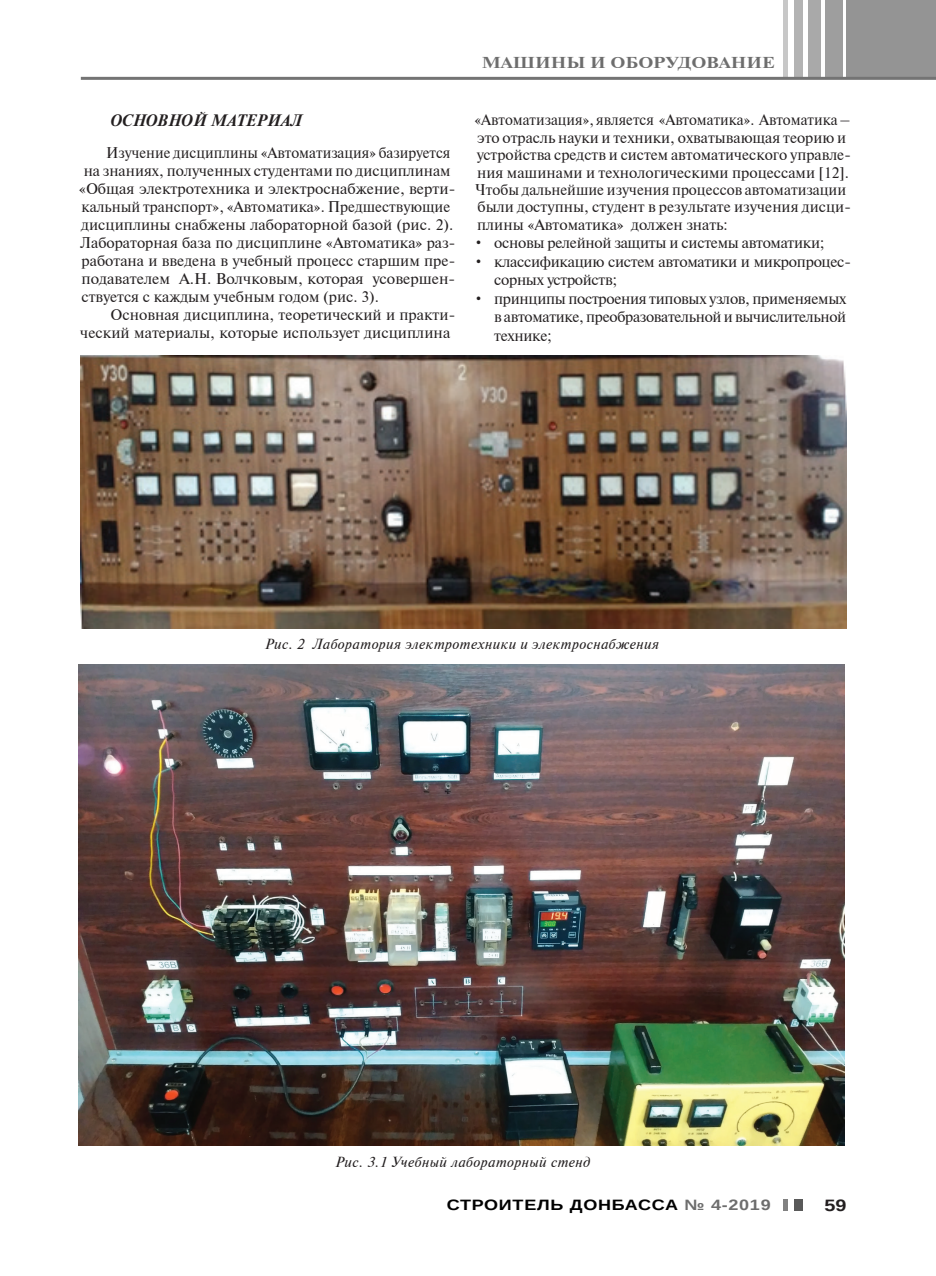
<style>
.page{position:relative;width:936px;height:1276px;background:#fff}
.page>*{position:absolute;margin:0;border:0;box-sizing:border-box;transform-origin:0 0}
.t1{font:italic 700 16.5px "Newton C";letter-spacing:.03em;color:#231f20}
.t2{font:700 16.5px "Arimo";color:#231f20;scale:1.2 1}
.t3{font:700 15.75px "Newton C";letter-spacing:.01em;color:#6d6d6d;scale:1.2 1}
.t4{font:15.45px/18.5px "Newton C";color:#231f20;text-align:justify}
.t5{font:15.45px/17.4px "Newton C";color:#231f20;scale:.95 1}
.t6{font:15.45px/18.5px "Newton C";letter-spacing:-.02em;color:#231f20}
.t7{font:700 15px "Arimo";letter-spacing:.04em;color:#000;scale:1.2 1}
.t8{font:italic 14.55px "Newton C";letter-spacing:.03em;color:#231f20}
.s1{color:#6d6d6d}
</style>
<div class="page">
<div style="left:846px;top:0;width:89px;height:78px;background:#949494"></div>
<div style="left:825px;top:0;width:17px;height:78px;background:#9e9e9e"></div>
<div style="left:807px;top:0;width:13px;height:78px;background:#a9a9a9"></div>
<div style="left:794px;top:0;width:8px;height:78px;background:#b3b3b3"></div>
<hr style="left:783px;top:0;width:4px;height:78px;background:#c7c7c7">
<hr style="left:81px;top:77px;width:854px;height:3px;background:#747474">
<div style="left:794px;top:1199px;width:8px;height:11px;background:#595959"></div>
<hr style="left:783px;top:1199px;width:4px;height:11px;background:#818181">
<img style="left:79px;top:664px;width:765px;height:481px">
<img style="left:81px;top:355px;width:765px;height:273px">
<p class="t1" style="left:111px;top:112px;width:192px">ОСНОВНОЙ МАТЕРИАЛ</p>
<p class="t5" style="left:106px;top:144px;width:364px">Изучение дисциплины «Автоматизация» базируется</p>
<p class="t4" style="left:84px;top:161px;width:368px">на знаниях, полученных студентами по дисциплинам</p>
<p class="t4" style="left:79px;top:179px;width:378px">«Общая электротехника и электроснабжение, верти-</p>
<p class="t4" style="left:81px;top:197px;width:370px">кальный транспорт», «Автоматика». Предшествующие</p>
<p class="t4" style="left:81px;top:215px;width:374px">дисциплины снабжены лабораторной базой (рис. 2).</p>
<p class="t4" style="left:80px;top:233px;width:376px">Лабораторная база по дисциплине «Автоматика» раз-</p>
<p class="t4" style="left:82px;top:251px;width:375px">работана и введена в учебный процесс старшим пре-</p>
<p class="t4" style="left:81px;top:269px;width:375px">подавателем А.Н. Волчковым, которая усовершен-</p>
<p class="t4" style="left:81px;top:287px;width:299px">ствуется с каждым учебным годом (рис. 3).</p>
<p class="t4" style="left:110px;top:305px;width:346px">Основная дисциплина, теоретический и практи-</p>
<p class="t4" style="left:80px;top:323px;width:371px">ческий материалы, которые использует дисциплина</p>
<p class="t3" style="left:481px;top:54px;width:245px">МАШИНЫ И ОБОРУДОВАНИЕ</p>
<p class="t5" style="left:474px;top:111px;width:397px">«Автоматизация», является «Автоматика». Автоматика – это отрасль науки и техники, охватывающая теорию и устройства средств и систем автоматического управле&shy;ния машинами и технологическими процессами [12].<br>Чтобы дальнейшие изучения процессов автоматизации были доступны, студент в результате изучения дисци&shy;плины «Автоматика» должен знать:</p>
<p class="t6" style="left:473px;top:234px;width:353px">• основы релейной защиты и системы автоматики;</p>
<p class="t6" style="left:494px;top:252px;width:358px;text-indent:-21px">• классификацию систем автоматики и микропроцес&shy;сорных устройств;</p>
<p class="t4" style="left:494px;top:289px;width:354px;text-indent:-21px">• принципы построения типовых узлов, применяемых в автоматике, преобразовательной и вычислительной технике;</p>
<p class="t8" style="left:265px;top:636px;width:395px">Рис. 2 Лаборатория электротехники и электроснабжения</p>
<p class="t8" style="left:335px;top:1154px;width:256px">Рис. 3.1 Учебный лабораторный стенд</p>
<p class="t7" style="left:446px;top:1195px;width:271px">СТРОИТЕЛЬ ДОНБАССА <span class="s1">№ 4-2019</span></p>
<p class="t2" style="left:824px;top:1193px;width:20px">59</p>
</div>
